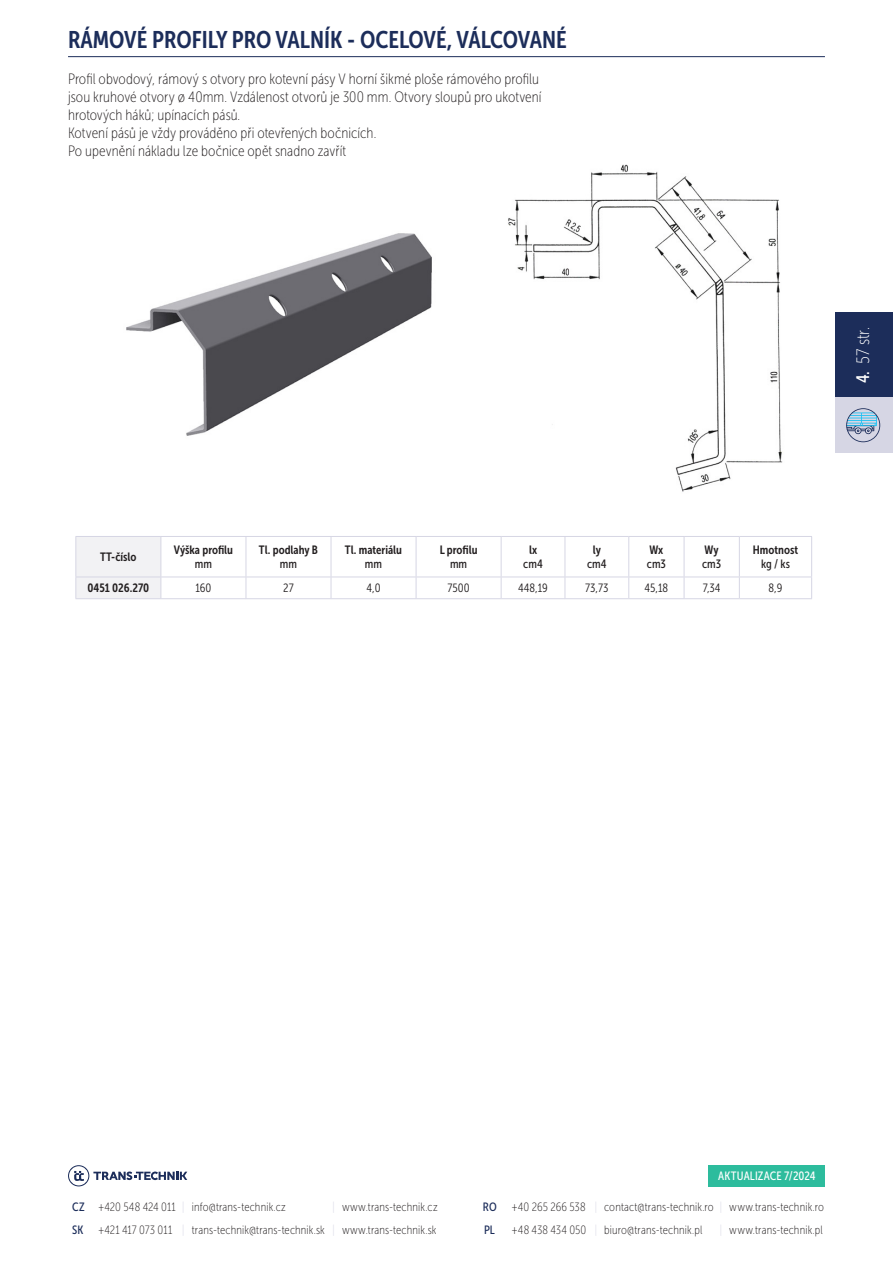
<style>
.page{position:relative;width:893px;height:1263px;background:#fff}
.page>*{position:absolute;margin:0;border:0;box-sizing:border-box;transform-origin:0 0}
.Nadpis_záhlaví{font:24px "Museo Sans Cond 700";color:#1c2d5a}
.t1{font:18px "Museo Sans Cond 100";color:#fff}
.t2{font:15px/18px "Museo Sans Cond 100";letter-spacing:.005em;color:#231f20}
.t3{font:12px "Museo Sans Cond 100";letter-spacing:.015em;color:#231f20}
.Záhlaví{font:12px/14.4px "Museo Sans Cond 700";color:#231f20;text-align:center}
.Tělo_tabulky{font:12px "Museo Sans Cond 300";color:#231f20}
.Záhlaví-2{font:12px/14.4px "Museo Sans Cond 500";color:#231f20;text-align:center}
.Aktualizace{font:12px "Museo Sans Cond 500";letter-spacing:.01em;color:#fff}
.t4{font:12px "Museo Sans Cond 500";letter-spacing:.01em;color:#1c2d5a}
.s1{font-family:"Museo Sans Cond 500"}
.s2{font-family:"Museo Sans Cond 700"}
</style>
<div class="page">
<img style="left:126px;top:233px;width:306px;height:203px">
<img style="left:508px;top:164px;width:275px;height:328px">
<div style="left:836px;top:313px;width:57px;height:85px;background:#1c2d5a"></div>
<div style="left:836px;top:398px;width:57px;height:55px;background:#d6d6e4"></div>
<svg style="left:846px;top:408px;width:34px;height:34px"></svg>
<div style="left:709px;top:1165px;width:116px;height:21px;background:#2dbc9d"></div>
<svg style="left:68px;top:1165px;width:119px;height:21px"></svg>
<hr style="left:68px;top:56px;width:757px;height:1px;background:#1c2d5a">
<hr style="left:161px;top:536px;width:85px;height:1px;background:#d6d6e4">
<hr style="left:246px;top:536px;width:85px;height:1px;background:#d6d6e4">
<hr style="left:246px;top:537px;width:1px;height:40px;background:#d6d6e4">
<hr style="left:331px;top:536px;width:85px;height:1px;background:#d6d6e4">
<hr style="left:331px;top:537px;width:1px;height:40px;background:#d6d6e4">
<hr style="left:416px;top:536px;width:85px;height:1px;background:#d6d6e4">
<hr style="left:416px;top:537px;width:1px;height:40px;background:#d6d6e4">
<hr style="left:501px;top:536px;width:64px;height:1px;background:#d6d6e4">
<hr style="left:501px;top:537px;width:1px;height:40px;background:#d6d6e4">
<hr style="left:565px;top:536px;width:64px;height:1px;background:#d6d6e4">
<hr style="left:565px;top:537px;width:1px;height:40px;background:#d6d6e4">
<hr style="left:629px;top:536px;width:55px;height:1px;background:#d6d6e4">
<hr style="left:628px;top:537px;width:1px;height:40px;background:#d6d6e4">
<hr style="left:684px;top:536px;width:55px;height:1px;background:#d6d6e4">
<hr style="left:684px;top:537px;width:1px;height:40px;background:#d6d6e4">
<hr style="left:739px;top:536px;width:73px;height:1px;background:#d6d6e4">
<hr style="left:739px;top:537px;width:1px;height:40px;background:#d6d6e4">
<hr style="left:811px;top:537px;width:1px;height:40px;background:#d6d6e4">
<hr style="left:161px;top:577px;width:85px;height:1px;background:#d6d6e4">
<div style="left:75px;top:537px;width:87px;height:61px;background:#f2f2f4"></div>
<hr style="left:246px;top:577px;width:85px;height:1px;background:#d6d6e4">
<svg style="left:246px;top:577px;width:1px;height:21px"></svg>
<hr style="left:331px;top:577px;width:85px;height:1px;background:#d6d6e4">
<svg style="left:331px;top:577px;width:1px;height:21px"></svg>
<hr style="left:416px;top:577px;width:85px;height:1px;background:#d6d6e4">
<svg style="left:416px;top:577px;width:1px;height:21px"></svg>
<hr style="left:501px;top:577px;width:64px;height:1px;background:#d6d6e4">
<svg style="left:501px;top:577px;width:1px;height:21px"></svg>
<hr style="left:565px;top:577px;width:64px;height:1px;background:#d6d6e4">
<svg style="left:565px;top:577px;width:1px;height:21px"></svg>
<hr style="left:629px;top:577px;width:55px;height:1px;background:#d6d6e4">
<svg style="left:628px;top:577px;width:1px;height:21px"></svg>
<hr style="left:684px;top:577px;width:55px;height:1px;background:#d6d6e4">
<svg style="left:684px;top:577px;width:1px;height:21px"></svg>
<hr style="left:739px;top:577px;width:73px;height:1px;background:#d6d6e4">
<svg style="left:739px;top:578px;width:1px;height:20px"></svg>
<svg style="left:811px;top:578px;width:1px;height:20px"></svg>
<hr style="left:75px;top:598px;width:86px;height:1px;background:#d6d6e4">
<hr style="left:161px;top:598px;width:85px;height:1px;background:#d6d6e4">
<hr style="left:246px;top:598px;width:85px;height:1px;background:#d6d6e4">
<hr style="left:331px;top:598px;width:85px;height:1px;background:#d6d6e4">
<hr style="left:416px;top:598px;width:85px;height:1px;background:#d6d6e4">
<hr style="left:501px;top:598px;width:64px;height:1px;background:#d6d6e4">
<hr style="left:565px;top:598px;width:64px;height:1px;background:#d6d6e4">
<hr style="left:629px;top:598px;width:55px;height:1px;background:#d6d6e4">
<hr style="left:684px;top:598px;width:55px;height:1px;background:#d6d6e4">
<hr style="left:739px;top:598px;width:73px;height:1px;background:#d6d6e4">
<hr style="left:75px;top:536px;width:86px;height:1px;background:#d6d6e4">
<hr style="left:75px;top:537px;width:1px;height:40px;background:#d6d6e4">
<hr style="left:161px;top:537px;width:1px;height:40px;background:#d6d6e4">
<hr style="left:75px;top:577px;width:86px;height:1px;background:#d6d6e4">
<p class="Nadpis_záhlaví" style="left:68px;top:26px;width:500px">RÁMOVÉ PROFILY PRO VALNÍK - OCELOVÉ, VÁLCOVANÉ</p>
<p class="t2" style="left:68px;top:70px;width:475px">Profil obvodový, rámový s otvory pro kotevní pásy V horní šikmé ploše rámového profilu jsou kruhové otvory ø 40mm. Vzdálenost otvorů je 300 mm. Otvory sloupů pro ukotvení hrotových háků; upínacích pásů.</p>
<p class="t2" style="left:68px;top:124px;width:310px">Kotvení pásů je vždy prováděno při otevřených bočnicích.</p>
<p class="t2" style="left:68px;top:142px;width:280px">Po upevnění nákladu lze bočnice opět snadno zavřít</p>
<p class="t1" style="left:853px;top:383px;width:58px;rotate:-90deg"><span class="s1">4.</span> 57 str.</p>
<p class="Záhlaví" style="left:100px;top:550px;width:38px">TT-číslo</p>
<p class="Záhlaví" style="left:174px;top:543px;width:61px">Výška profilu <span class="s1">mm</span></p>
<p class="Záhlaví" style="left:259px;top:543px;width:61px">Tl. podlahy B <span class="s1">mm</span></p>
<p class="Záhlaví" style="left:345px;top:543px;width:59px">Tl. materiálu <span class="s1">mm</span></p>
<p class="Záhlaví" style="left:440px;top:543px;width:39px">L profilu <span class="s1">mm</span></p>
<p class="Záhlaví-2" style="left:523px;top:543px;width:21px"><span class="s2">lx </span>cm4</p>
<p class="Záhlaví-2" style="left:587px;top:543px;width:21px"><span class="s2">ly </span>cm4</p>
<p class="Záhlaví-2" style="left:647px;top:543px;width:21px;text-align:left"><span class="s2">Wx </span>cm3</p>
<p class="Záhlaví-2" style="left:702px;top:543px;width:21px;text-align:left"><span class="s2">Wy </span>cm3</p>
<p class="Záhlaví" style="left:753px;top:543px;width:47px">Hmotnost <span class="s1">kg / ks</span></p>
<p class="Záhlaví" style="left:87px;top:581px;width:63px">0451 026.270</p>
<p class="Tělo_tabulky" style="left:195px;top:582px;width:18px">160</p>
<p class="Tělo_tabulky" style="left:283px;top:582px;width:12px">27</p>
<p class="Tělo_tabulky" style="left:366px;top:582px;width:16px">4,0</p>
<p class="Tělo_tabulky" style="left:448px;top:582px;width:24px">7500</p>
<p class="Tělo_tabulky" style="left:518px;top:582px;width:31px">448,19</p>
<p class="Tělo_tabulky" style="left:585px;top:582px;width:25px">73,73</p>
<p class="Tělo_tabulky" style="left:644px;top:582px;width:25px">45,18</p>
<p class="Tělo_tabulky" style="left:703px;top:582px;width:19px">7,34</p>
<p class="Tělo_tabulky" style="left:768px;top:582px;width:15px">8,9</p>
<p class="Aktualizace" style="left:718px;top:1169px;width:99px">AKTUALIZACE 7/2024</p>
<p class="t4" style="left:72px;top:1201px;width:14px">CZ</p>
<p class="t4" style="left:483px;top:1200px;width:15px">RO</p>
<p class="t4" style="left:72px;top:1223px;width:13px">SK</p>
<p class="t4" style="left:484px;top:1223px;width:12px">PL</p>
<p class="t3" style="left:98px;top:1201px;width:79px">+420 548 424 011</p>
<p class="t3" style="left:512px;top:1201px;width:75px">+40 265 266 538</p>
<p class="t3" style="left:98px;top:1223px;width:75px">+421 417 073 011</p>
<p class="t3" style="left:512px;top:1223px;width:76px">+48 438 434 050</p>
<p class="t3" style="left:192px;top:1201px;width:95px">info@trans-technik.cz</p>
<p class="t3" style="left:604px;top:1201px;width:111px">contact@trans-technik.ro</p>
<p class="t3" style="left:192px;top:1223px;width:135px">trans-technik@trans-technik.sk</p>
<p class="t3" style="left:604px;top:1223px;width:100px">biuro@trans-technik.pl</p>
<p class="t3" style="left:342px;top:1201px;width:97px">www.trans-technik.cz</p>
<p class="t3" style="left:729px;top:1201px;width:96px">www.trans-technik.ro</p>
<p class="t3" style="left:342px;top:1223px;width:96px">www.trans-technik.sk</p>
<p class="t3" style="left:729px;top:1223px;width:95px">www.trans-technik.pl</p>
</div>
